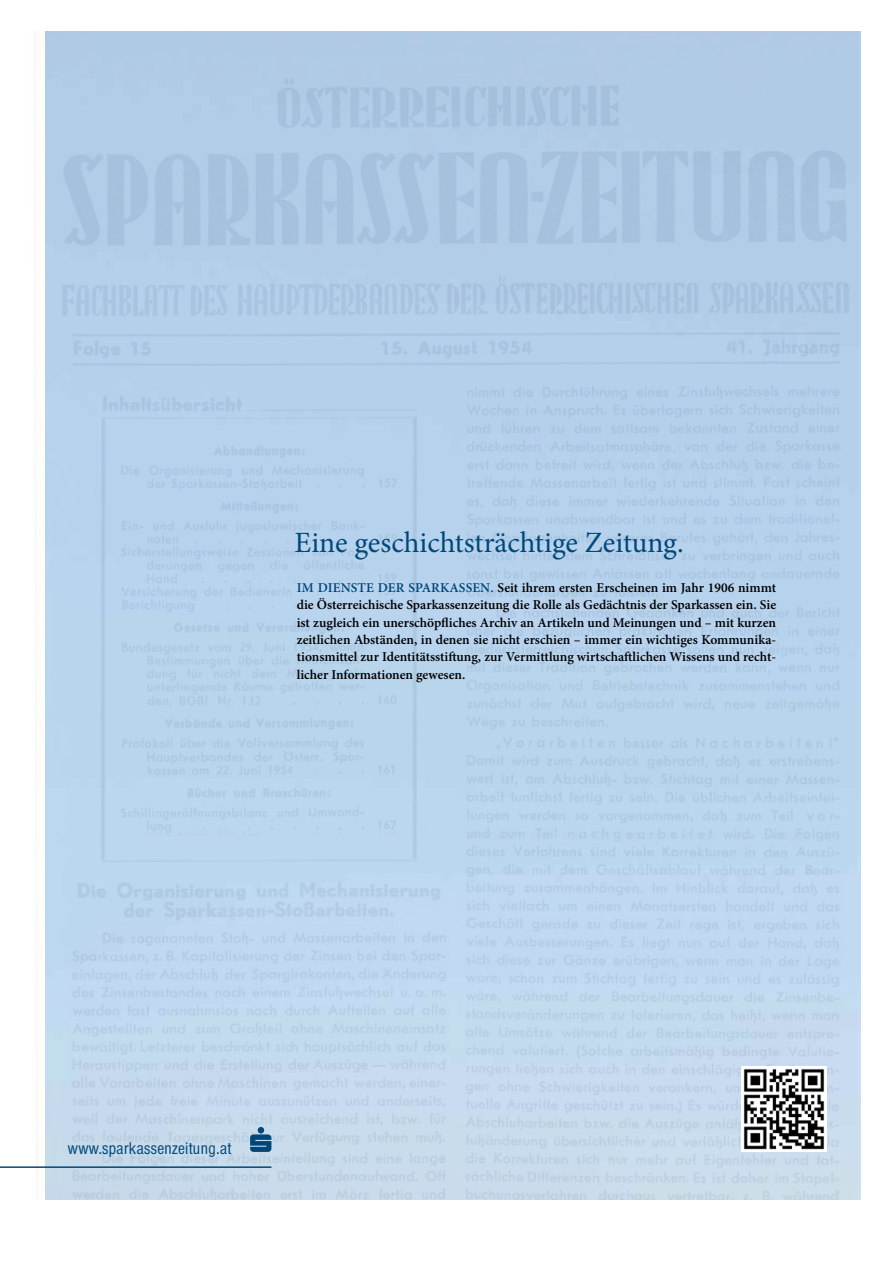
<style>
.page{position:relative;width:893px;height:1263px;background:#fff}
.page>*{position:absolute;margin:0;border:0;box-sizing:border-box;transform-origin:0 0}
.t1{font:29.4px "Minion Pro";color:#00487a}
.t2{font:300 16.65px "Helvetica Con BQ";letter-spacing:.025em;color:#00487a}
.t3{font:600 13.5px/17.2px "Minion Pro";color:#000;text-align:justify}
.s1{color:#00487a}
</style>
<div class="page">
<img style="left:45px;top:32px;width:813px;height:1167px">
<img style="left:741px;top:1067px;width:85px;height:85px">
<hr style="left:0;top:1166px;width:271px;height:2px;background:#00487a">
<svg style="left:250px;top:1127px;width:21px;height:25px"></svg>
<h1 class="t1" style="left:295px;top:523px;width:391px">Eine geschichtsträchtige Zeitung.</h1>
<p class="t3" style="left:297px;top:580px;width:481px"><span class="s1">IM DIENSTE DER SPARKASSEN.</span> Seit ihrem ersten Erscheinen im Jahr 1906 nimmt die Österreichische Sparkassenzeitung die Rolle als Gedächtnis der Sparkassen ein. Sie ist zugleich ein unerschöpfliches Archiv an Artikeln und Meinungen und – mit kurzen zeitlichen Abständen, in denen sie nicht erschien – immer ein wichtiges Kommunika&shy;tionsmittel zur Identitätsstiftung, zur Vermittlung wirtschaftlichen Wissens und recht&shy;licher Informationen gewesen.</p>
<p class="t2" style="left:68px;top:1139px;width:165px">www.sparkassenzeitung.at</p>
</div>
